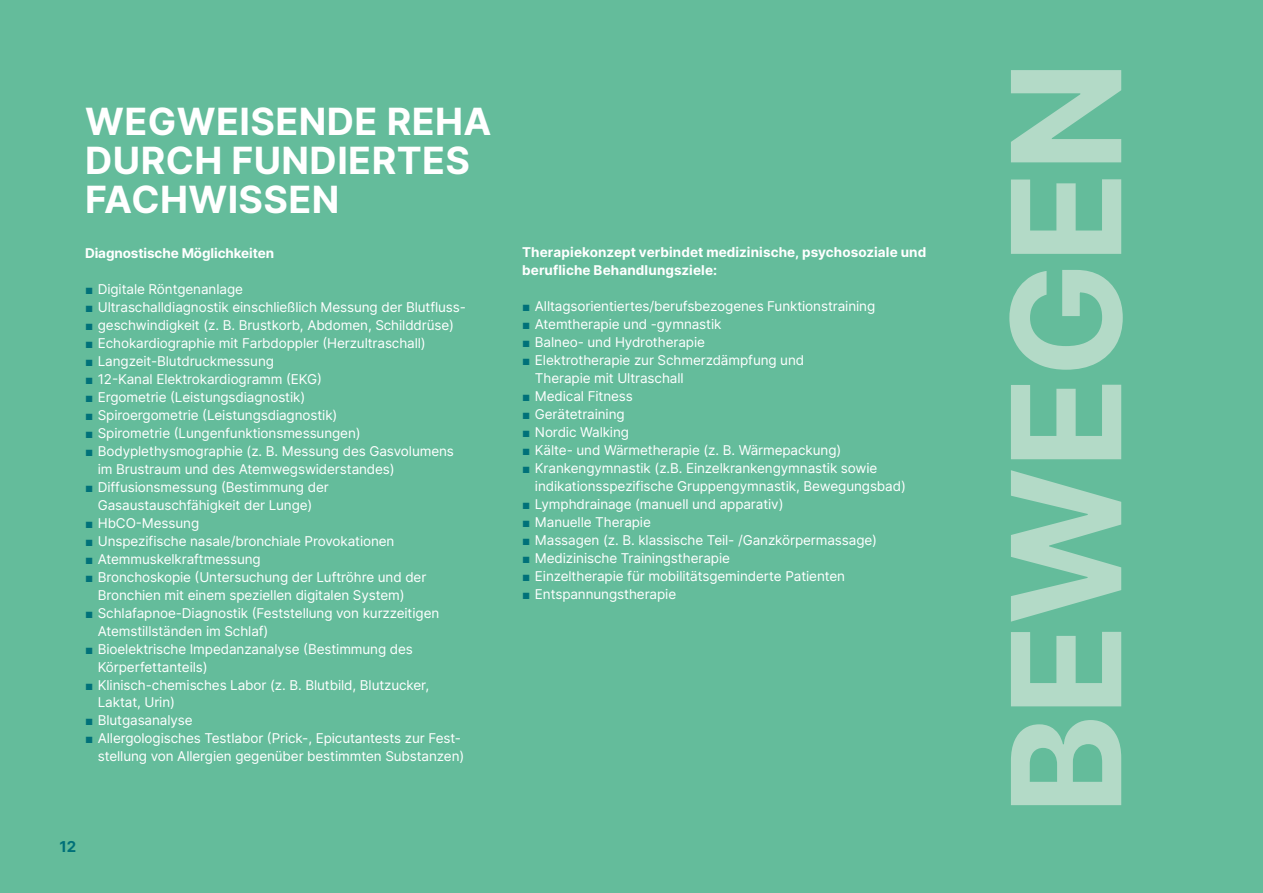
<style>
.page{position:relative;width:1263px;height:893px;background:#64bc9b}
.page>*{position:absolute;margin:0;border:0;box-sizing:border-box;transform-origin:0 0}
.t1{font:700 151.65px "Inter";letter-spacing:-.01em;color:#b3dac7}
.t2{font:700 37.5px/39px "Inter";letter-spacing:.01em;color:#fff}
.t3{font:700 15px "Inter";color:#007179}
.t4{font:13.5px/18px "Inter";letter-spacing:-.01em;color:#fff}
.t5{font:700 13.5px/18px "Inter";letter-spacing:.005em;color:#fff}
.s1{font-family:"Arial";color:#007179}
</style>
<div class="page">
<h2 class="t2" style="left:85px;top:101px;width:408px">WEGWEISENDE REHA<br>DURCH FUNDIERTES<br>FACHWISSEN</h2>
<p class="t5" style="left:85px;top:243px;width:191px">Diagnostische Möglichkeiten</p>
<p class="t4" style="left:85px;top:279px;width:159px"><span class="s1">■</span> Digitale Röntgenanlage</p>
<p class="t4" style="left:85px;top:297px;width:383px"><span class="s1">■</span> Ultraschalldiagnostik einschließlich Messung der Blutfluss-</p>
<p class="t4" style="left:85px;top:315px;width:371px"><span class="s1">■</span> geschwindigkeit (z. B. Brustkorb, Abdomen, Schilddrüse)</p>
<p class="t4" style="left:85px;top:333px;width:342px"><span class="s1">■</span> Echokardiographie mit Farbdoppler (Herzultraschall)</p>
<p class="t4" style="left:85px;top:351px;width:190px"><span class="s1">■</span> Langzeit-Blutdruckmessung</p>
<p class="t4" style="left:85px;top:369px;width:238px"><span class="s1">■</span> 12-Kanal Elektrokardiogramm (EKG)</p>
<p class="t4" style="left:85px;top:387px;width:222px"><span class="s1">■</span> Ergometrie (Leistungsdiagnostik)</p>
<p class="t4" style="left:85px;top:405px;width:254px"><span class="s1">■</span> Spiroergometrie (Leistungsdiagnostik)</p>
<p class="t4" style="left:85px;top:423px;width:277px"><span class="s1">■</span> Spirometrie (Lungenfunktionsmessungen)</p>
<p class="t4" style="left:98px;top:441px;width:358px;text-indent:-13px"><span class="s1">■</span> Bodyplethysmographie (z. B. Messung des Gasvolumens im Brustraum und des Atemwegswiderstandes)</p>
<p class="t4" style="left:85px;top:477px;width:245px;text-align:center"><span class="s1">■</span> Diffusionsmessung (Bestimmung der<br>Gasaustauschfähigkeit der Lunge)</p>
<p class="t4" style="left:85px;top:513px;width:116px"><span class="s1">■</span> HbCO-Messung</p>
<p class="t4" style="left:85px;top:531px;width:311px"><span class="s1">■</span> Unspezifische nasale/bronchiale Provokationen</p>
<p class="t4" style="left:85px;top:549px;width:177px"><span class="s1">■</span> Atemmuskelkraftmessung</p>
<p class="t4" style="left:98px;top:567px;width:330px;text-indent:-13px"><span class="s1">■</span> Bronchoskopie (Untersuchung der Luftröhre und der<br>Bronchien mit einem speziellen digitalen System)</p>
<p class="t4" style="left:98px;top:603px;width:343px;text-indent:-13px"><span class="s1">■</span> Schlafapnoe-Diagnostik (Feststellung von kurzzeitigen<br>Atemstillständen im Schlaf)</p>
<p class="t4" style="left:98px;top:639px;width:317px;text-indent:-13px"><span class="s1">■</span> Bioelektrische Impedanzanalyse (Bestimmung des<br>Körperfettanteils)</p>
<p class="t4" style="left:98px;top:675px;width:333px;text-indent:-13px"><span class="s1">■</span> Klinisch-chemisches Labor (z. B. Blutbild, Blutzucker,<br>Laktat, Urin)</p>
<p class="t4" style="left:85px;top:711px;width:109px"><span class="s1">■</span> Blutgasanalyse</p>
<p class="t4" style="left:85px;top:729px;width:381px;text-align:right"><span class="s1">■</span> Allergologisches Testlabor (Prick-, Epicutantests zur Fest&shy;stellung von Allergien gegenüber bestimmten Substanzen)</p>
<p class="t3" style="left:60px;top:835px;width:18px">12</p>
<p class="t5" style="left:522px;top:243px;width:406px">Therapiekonzept verbindet medizinische, psychosoziale und berufliche Behandlungsziele:</p>
<p class="t4" style="left:522px;top:297px;width:354px"><span class="s1">■</span> Alltagsorientiertes/berufsbezogenes Funktionstraining</p>
<p class="t4" style="left:522px;top:315px;width:201px"><span class="s1">■</span> Atemtherapie und -gymnastik</p>
<p class="t4" style="left:522px;top:333px;width:184px"><span class="s1">■</span> Balneo- und Hydrotherapie</p>
<p class="t4" style="left:535px;top:351px;width:271px;text-indent:-13px"><span class="s1">■</span> Elektrotherapie zur Schmerzdämpfung und<br>Therapie mit Ultraschall</p>
<p class="t4" style="left:522px;top:387px;width:112px"><span class="s1">■</span> Medical Fitness</p>
<p class="t4" style="left:522px;top:405px;width:104px"><span class="s1">■</span> Gerätetraining</p>
<p class="t4" style="left:522px;top:423px;width:108px"><span class="s1">■</span> Nordic Walking</p>
<p class="t4" style="left:522px;top:441px;width:321px"><span class="s1">■</span> Kälte- und Wärmetherapie (z. B. Wärmepackung)</p>
<p class="t4" style="left:535px;top:459px;width:372px;text-indent:-13px"><span class="s1">■</span> Krankengymnastik (z.B. Einzelkrankengymnastik sowie indikationsspezifische Gruppengymnastik, Bewegungsbad)</p>
<p class="t4" style="left:522px;top:495px;width:263px"><span class="s1">■</span> Lymphdrainage (manuell und apparativ)</p>
<p class="t4" style="left:522px;top:513px;width:130px"><span class="s1">■</span> Manuelle Therapie</p>
<p class="t4" style="left:522px;top:531px;width:356px"><span class="s1">■</span> Massagen (z. B. klassische Teil- /Ganzkörpermassage)</p>
<p class="t4" style="left:522px;top:549px;width:209px"><span class="s1">■</span> Medizinische Trainingstherapie</p>
<p class="t4" style="left:522px;top:567px;width:324px"><span class="s1">■</span> Einzeltherapie für mobilitätsgeminderte Patienten</p>
<p class="t4" style="left:522px;top:585px;width:155px"><span class="s1">■</span> Entspannungstherapie</p>
<h1 class="t1" style="left:956px;top:815px;width:756px;rotate:-90deg">BEWEGEN</h1>
</div>
